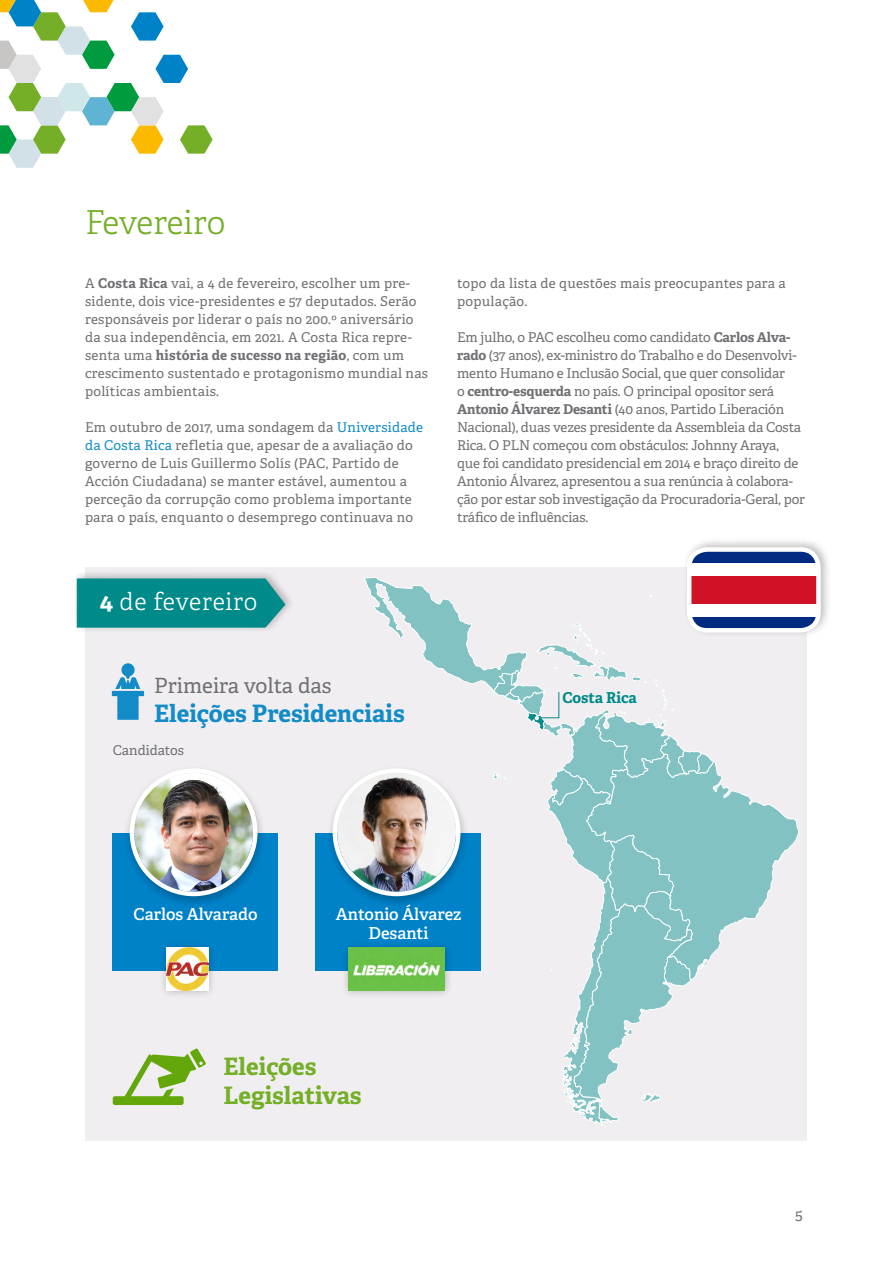
<style>
.page{position:relative;width:893px;height:1263px;background:#fff}
.page>*{position:absolute;margin:0;border:0;box-sizing:border-box;transform-origin:0 0}
.t1{font:300 33px "Adelle";letter-spacing:-.005em;color:#74af27}
.t2{font:700 24px "Adelle";color:#128bc7}
.t3{font:700 24px/28.8px "Adelle";color:#74af27}
.t4{font:300 24px "Adelle";letter-spacing:.025em;color:#fff}
.t5{font:21px "Adelle";color:#706f73}
.t6{font:600 16.5px/19.8px "Adelle";color:#fff;text-align:center}
.t7{font:700 15px "Adelle";letter-spacing:-.005em;color:#008a89}
.t8{font:15px "Adelle";color:#706f73}
.t9{font:13.5px/18px "Adelle";letter-spacing:.02em;color:#706f73}
.t10{font:13.5px/18px "Adelle";color:#706f73}
.s1{font-weight:700}
.s2{color:#128bc7}
</style>
<div class="page">
<svg style="left:0;top:0;width:213px;height:168px"></svg>
<div style="left:86px;top:567px;width:721px;height:574px;background:#f0eef0"></div>
<svg style="left:715px;top:763px;width:84px;height:188px"></svg>
<div style="left:682px;top:537px;width:150px;height:101px;background:#000;opacity:.25"></div>
<div style="left:689px;top:549px;width:129px;height:14px;background:#002b80"></div>
<div style="left:689px;top:563px;width:129px;height:13px;background:#fff"></div>
<div style="left:689px;top:576px;width:129px;height:14px;background:#cf1226"></div>
<div style="left:689px;top:589px;width:129px;height:15px;background:#cf1226"></div>
<div style="left:689px;top:604px;width:129px;height:13px;background:#fff"></div>
<div style="left:689px;top:617px;width:129px;height:13px;background:#002b80"></div>
<div style="left:687px;top:547px;width:134px;height:85px;border:4px solid #fff;border-radius:18px"></div>
<div style="left:316px;top:833px;width:165px;height:137px;background:#0082c9"></div>
<div style="left:326px;top:764px;width:143px;height:144px;background:#000;opacity:.25"></div>
<img style="left:337px;top:773px;width:119px;height:119px;border-radius:59px">
<div style="left:340px;top:940px;width:113px;height:59px;background:#000;opacity:.25"></div>
<img style="left:349px;top:948px;width:14px;height:42px">
<div style="left:113px;top:833px;width:165px;height:137px;background:#0082c9"></div>
<div style="left:123px;top:764px;width:143px;height:144px;background:#000;opacity:.25"></div>
<img style="left:134px;top:773px;width:119px;height:119px;border-radius:59px">
<div style="left:130px;top:768px;width:128px;height:128px;border:4px solid #fff;border-radius:50%"></div>
<div style="left:158px;top:940px;width:59px;height:59px;background:#000;opacity:.25"></div>
<img style="left:166px;top:948px;width:43px;height:42px">
<svg style="left:113px;top:1048px;width:93px;height:57px"></svg>
<svg style="left:112px;top:663px;width:32px;height:57px"></svg>
<svg style="left:363px;top:576px;width:352px;height:549px"></svg>
<div style="left:73px;top:569px;width:223px;height:64px;background:#000;opacity:.25"></div>
<svg style="left:77px;top:578px;width:208px;height:50px"></svg>
<h1 class="t1" style="left:85px;top:199px;width:142px">Fevereiro</h1>
<p class="t9" style="left:85px;top:274px;width:345px">A <span class="s1">Costa Rica</span> vai, a 4 de fevereiro, escolher um pre&shy;sidente, dois vice-presidentes e 57 deputados. Serão responsáveis por liderar o país no 200.º aniversário da sua independência, em 2021. A Costa Rica repre&shy;senta uma <span class="s1">história de sucesso na região</span>, com um crescimento sustentado e protagonismo mundial nas políticas ambientais.</p>
<p class="t9" style="left:85px;top:418px;width:340px">Em outubro de 2017, uma sondagem da <span class="s2">Universidade da Costa Rica</span> refletia que, apesar de a avaliação do governo de Luis Guillermo Solís (PAC, Partido de Acción Ciudadana) se manter estável, aumentou a perceção da corrupção como problema importante para o país, enquanto o desemprego continuava no</p>
<h2 class="t4" style="left:100px;top:584px;width:159px"><span class="s1">4</span> de fevereiro</h2>
<h3 class="t5" style="left:154px;top:670px;width:179px">Primeira volta das</h3>
<h2 class="t2" style="left:154px;top:696px;width:252px">Eleições Presidenciais</h2>
<p class="t10" style="left:113px;top:740px;width:73px">Candidatos</p>
<p class="t9" style="left:457px;top:274px;width:330px">topo da lista de questões mais preocupantes para a população.</p>
<p class="t10" style="left:457px;top:328px;width:349px">Em julho, o PAC escolheu como candidato <span class="s1">Carlos Alva&shy;rado</span> (37 anos), ex-ministro do Trabalho e do Desenvolvi&shy;mento Humano e Inclusão Social, que quer consolidar<br>o <span class="s1">centro-esquerda</span> no país. O principal opositor será <span class="s1">Antonio Álvarez Desanti</span> (40 anos, Partido Liberación Nacional), duas vezes presidente da Assembleia da Costa Rica. O PLN começou com obstáculos: Johnny Araya, que foi candidato presidencial em 2014 e braço direito de Antonio Álvarez, apresentou a sua renúncia à colabora&shy;ção por estar sob investigação da Procuradoria-Geral, por tráfico de influências.</p>
<p class="t7" style="left:562px;top:687px;width:76px">Costa Rica</p>
<p class="t6" style="left:134px;top:903px;width:125px">Carlos Alvarado</p>
<p class="t6" style="left:336px;top:903px;width:127px">Antonio Álvarez<br>Desanti</p>
<h2 class="t3" style="left:224px;top:1051px;width:140px">Eleições<br>Legislativas</h2>
<p class="t8" style="left:795px;top:1204px;width:9px">5</p>
</div>
